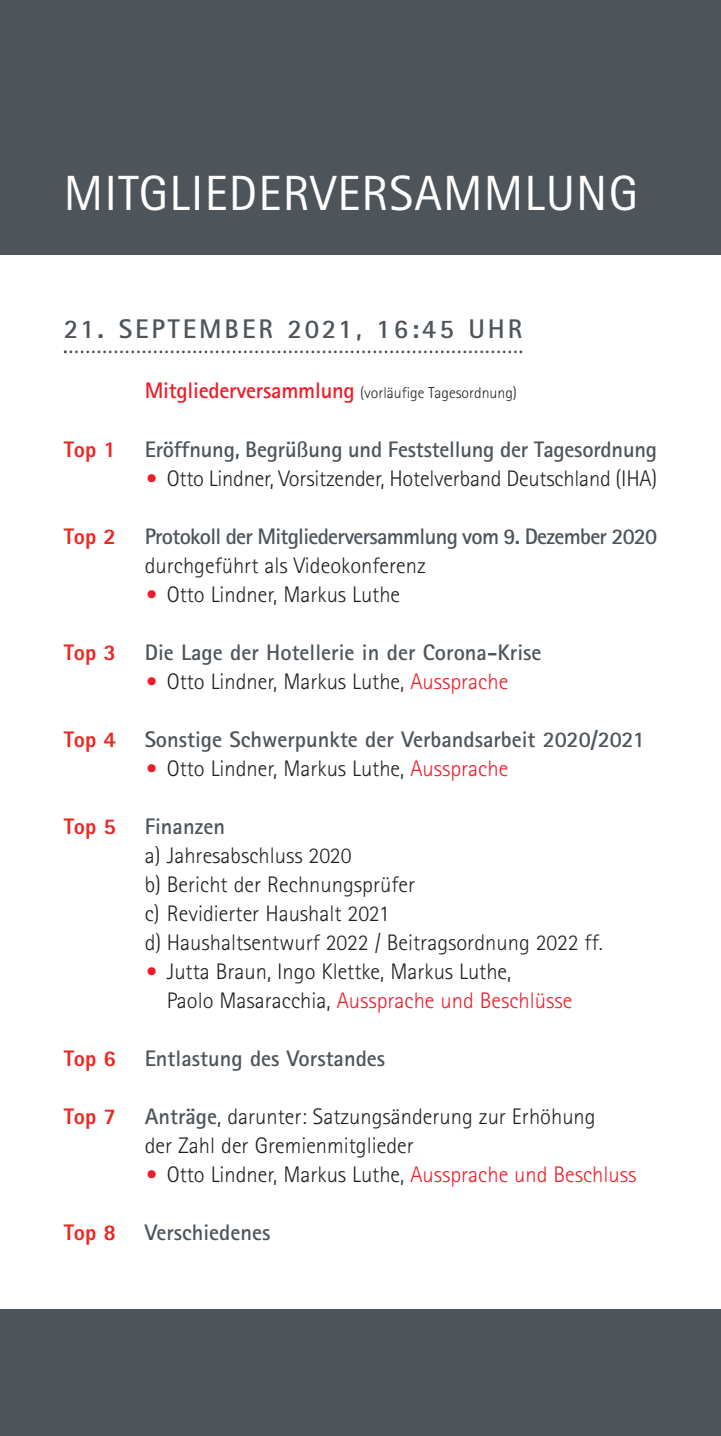
<style>
.page{position:relative;width:721px;height:1436px;background:#fff}
.page>*{position:absolute;margin:0;border:0;box-sizing:border-box;transform-origin:0 0}
.t1{font:49.5px "Rotis Sans Serif";letter-spacing:.025em;color:#fff}
.t2{font:700 27px "Rotis Sans Serif";letter-spacing:.105em;color:#4d545a}
.t3{font:300 22.5px "Rotis Sans Serif";color:#231f20}
.t4{font:700 22.5px "Rotis Sans Serif";color:#4d545a}
.t5{font:700 22.5px "Rotis Sans Serif";letter-spacing:-.03em;color:#4d545a}
.t6{font:300 22.5px "Rotis Sans Serif";color:#ee1c28}
.t7{font:800 22.5px "Rotis Sans Serif";letter-spacing:-.01em;color:#ed2724}
.t8{font:300 15.75px "Rotis Sans Serif";color:#231f20}
.s1{font-weight:700;font-size:22.5px;color:#ee1c28}
.s2{font-style:italic;color:#ee1c28}
.s3{color:#ee1c28}
.s4{color:#231f20}
.s5{font-weight:700;color:#4d545a}
</style>
<div class="page">
<div style="left:0;top:0;width:721px;height:1435px;background:#4d545a"></div>
<div style="left:0;top:255px;width:721px;height:1052px;background:#fff"></div>
<svg style="left:64px;top:350px;width:458px;height:3px"></svg>
<p class="t1" style="left:64px;top:175px;width:576px">MITGLIEDERVERSAMMLUNG</p>
<p class="t2" style="left:64px;top:319px;width:460px">21. SEPTEMBER 2021, 16:45 UHR</p>
<p class="t8" style="left:145px;top:387px;width:374px"><span class="s1">Mitgliederversammlung</span> (vorläufige Tagesordnung)</p>
<p class="t7" style="left:64px;top:441px;width:54px">Top 1</p>
<p class="t4" style="left:145px;top:441px;width:514px">Eröffnung, Begrüßung und Feststellung der Tagesordnung</p>
<p class="t3" style="left:145px;top:470px;width:514px"><span class="s2">•</span> Otto Lindner, Vorsitzender, Hotelverband Deutschland (IHA)</p>
<p class="t7" style="left:64px;top:528px;width:54px">Top 2</p>
<p class="t5" style="left:145px;top:528px;width:514px">Protokoll der Mitgliederversammlung vom 9. Dezember 2020</p>
<p class="t3" style="left:145px;top:557px;width:283px">durchgeführt als Videokonferenz</p>
<p class="t3" style="left:145px;top:586px;width:257px"><span class="s2">•</span> Otto Lindner, Markus Luthe</p>
<p class="t7" style="left:64px;top:644px;width:54px">Top 3</p>
<p class="t4" style="left:145px;top:644px;width:398px">Die Lage der Hotellerie in der Corona-Krise</p>
<p class="t3" style="left:145px;top:673px;width:365px"><span class="s2">•</span> Otto Lindner, Markus Luthe, <span class="s3">Aussprache</span></p>
<p class="t7" style="left:64px;top:731px;width:54px">Top 4</p>
<p class="t4" style="left:145px;top:731px;width:502px">Sonstige Schwerpunkte der Verbandsarbeit 2020/2021</p>
<p class="t3" style="left:145px;top:760px;width:365px"><span class="s2">•</span> Otto Lindner, Markus Luthe, <span class="s3">Aussprache</span></p>
<p class="t7" style="left:64px;top:818px;width:54px">Top 5</p>
<p class="t4" style="left:145px;top:818px;width:82px">Finanzen</p>
<p class="t3" style="left:145px;top:847px;width:208px">a) Jahresabschluss 2020</p>
<p class="t3" style="left:145px;top:876px;width:272px">b) Bericht der Rechnungsprüfer</p>
<p class="t3" style="left:145px;top:905px;width:246px">c) Revidierter Haushalt 2021</p>
<p class="t3" style="left:145px;top:934px;width:460px">d) Haushaltsentwurf 2022 / Beitragsordnung 2022 ff.</p>
<p class="t3" style="left:145px;top:963px;width:368px"><span class="s2">•</span> Jutta Braun, Ingo Klettke, Markus Luthe,</p>
<p class="t6" style="left:167px;top:992px;width:407px"><span class="s4">Paolo Masaracchia,</span> Aussprache und Beschlüsse</p>
<p class="t7" style="left:64px;top:1050px;width:54px">Top 6</p>
<p class="t4" style="left:145px;top:1050px;width:242px">Entlastung des Vorstandes</p>
<p class="t7" style="left:64px;top:1107px;width:54px">Top 7</p>
<p class="t3" style="left:145px;top:1107px;width:452px"><span class="s5">Anträge</span>, darunter: Satzungsänderung zur Erhöhung</p>
<p class="t3" style="left:145px;top:1136px;width:271px">der Zahl der Gremienmitglieder</p>
<p class="t3" style="left:145px;top:1165px;width:493px"><span class="s2">•</span> Otto Lindner, Markus Luthe, <span class="s3">Aussprache und Beschluss</span></p>
<p class="t7" style="left:64px;top:1223px;width:54px">Top 8</p>
<p class="t4" style="left:145px;top:1223px;width:127px">Verschiedenes</p>
</div>
